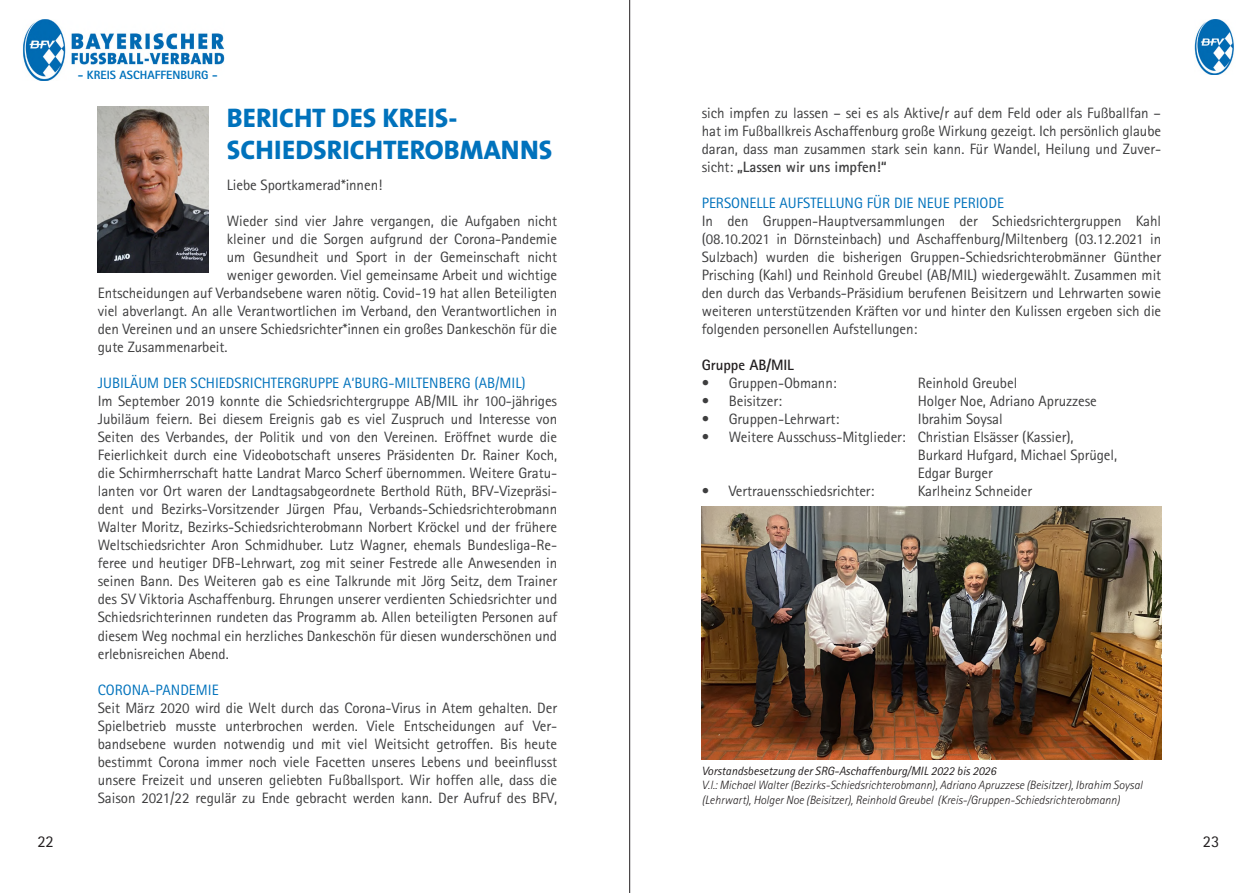
<style>
.page{position:relative;width:1259px;height:893px;background:#fff}
.page>*{position:absolute;margin:0;border:0;box-sizing:border-box;transform-origin:0 0}
.t1{font:800 27px/32.4px "The Sans";color:#0072bc}
.t2{font:16.5px "Rotis Sans Serif";color:#231f20}
.Fließtext{font:15px/18px "Rotis Sans Serif";letter-spacing:-.005em;color:#3e3e3f;text-align:justify}
.Zwischenüberschrifte{font:15px "Rotis Sans Serif";color:#0072bc}
.t3{font:700 15px "Rotis Sans Serif";letter-spacing:-.005em;color:#231f20}
.t4{font:italic 300 12px/14.4px "Rotis Sans Serif";color:#231f20}
.t5{font:italic 12px "Rotis Sans Serif";color:#231f20}
.t6{font:800 12px "Rotis Sans Serif";color:#0072bc}
.s1{font-weight:700}
</style>
<div class="page">
<img style="left:23px;top:19px;width:202px;height:62px">
<hr style="left:629px;top:0;width:1px;height:893px;background:#231f20">
<img style="left:1194px;top:19px;width:40px;height:56px">
<img style="left:98px;top:106px;width:110px;height:167px">
<img style="left:702px;top:506px;width:459px;height:253px">
<p class="t6" style="left:78px;top:67px;width:141px">- KREIS ASCHAFFENBURG -</p>
<p class="t1" style="left:227px;top:102px;width:327px">BERICHT DES KREIS-<br>SCHIEDSRICHTEROBMANNS</p>
<p class="Fließtext" style="left:227px;top:176px;width:157px">Liebe Sportkamerad*innen!</p>
<p class="Fließtext" style="left:227px;top:212px;width:332px">Wieder sind vier Jahre vergangen, die Aufgaben nicht</p>
<p class="Fließtext" style="left:227px;top:230px;width:332px">kleiner und die Sorgen aufgrund der Corona-Pandemie</p>
<p class="Fließtext" style="left:227px;top:248px;width:332px">um Gesundheit und Sport in der Gemeinschaft nicht</p>
<p class="Fließtext" style="left:227px;top:266px;width:332px">weniger geworden. Viel gemeinsame Arbeit und wichtige</p>
<p class="Fließtext" style="left:98px;top:284px;width:461px">Entscheidungen auf Verbandsebene waren nötig. Covid-19 hat allen Beteiligten</p>
<p class="Fließtext" style="left:98px;top:302px;width:461px">viel abverlangt. An alle Verantwortlichen im Verband, den Verantwortlichen in</p>
<p class="Fließtext" style="left:98px;top:320px;width:461px">den Vereinen und an unsere Schiedsrichter*innen ein großes Dankeschön für die</p>
<p class="Fließtext" style="left:98px;top:338px;width:131px">gute Zusammenarbeit.</p>
<p class="Zwischenüberschrifte" style="left:98px;top:375px;width:429px">JUBILÄUM DER SCHIEDSRICHTERGRUPPE A‘BURG-MILTENBERG (AB/MIL)</p>
<p class="Fließtext" style="left:98px;top:392px;width:461px">Im September 2019 konnte die Schiedsrichtergruppe AB/MIL ihr 100-jähriges Jubiläum feiern. Bei diesem Ereignis gab es viel Zuspruch und Interesse von Seiten des Verbandes, der Politik und von den Vereinen. Eröffnet wurde die Feierlichkeit durch eine Videobotschaft unseres Präsidenten Dr. Rainer Koch, die Schirmherrschaft hatte Landrat Marco Scherf übernommen. Weitere Gratu&shy;lanten vor Ort waren der Landtagsabgeordnete Berthold Rüth, BFV-Vizepräsi&shy;dent und Bezirks-Vorsitzender Jürgen Pfau, Verbands-Schiedsrichterobmann Walter Moritz, Bezirks-Schiedsrichterobmann Norbert Kröckel und der frühere Weltschiedsrichter Aron Schmidhuber. Lutz Wagner, ehemals Bundesliga-Re&shy;feree und heutiger DFB-Lehrwart, zog mit seiner Festrede alle Anwesenden in seinen Bann. Des Weiteren gab es eine Talkrunde mit Jörg Seitz, dem Trainer des SV Viktoria Aschaffenburg. Ehrungen unserer verdienten Schiedsrichter und Schiedsrichterinnen rundeten das Programm ab. Allen beteiligten Personen auf diesem Weg nochmal ein herzliches Dankeschön für diesen wunderschönen und erlebnisreichen Abend.</p>
<p class="Zwischenüberschrifte" style="left:98px;top:681px;width:122px">CORONA-PANDEMIE</p>
<p class="Fließtext" style="left:98px;top:698px;width:461px">Seit März 2020 wird die Welt durch das Corona-Virus in Atem gehalten. Der Spielbetrieb musste unterbrochen werden. Viele Entscheidungen auf Ver&shy;bandsebene wurden notwendig und mit viel Weitsicht getroffen. Bis heute bestimmt Corona immer noch viele Facetten unseres Lebens und beeinflusst unsere Freizeit und unseren geliebten Fußballsport. Wir hoffen alle, dass die Saison 2021/22 regulär zu Ende gebracht werden kann. Der Aufruf des BFV,</p>
<p class="Fließtext" style="left:702px;top:104px;width:461px">sich impfen zu lassen – sei es als Aktive/r auf dem Feld oder als Fußballfan – hat im Fußballkreis Aschaffenburg große Wirkung gezeigt. Ich persönlich glaube daran, dass man zusammen stark sein kann. Für Wandel, Heilung und Zuver&shy;sicht: <span class="s1">„Lassen wir uns impfen!“</span></p>
<p class="Zwischenüberschrifte" style="left:702px;top:194px;width:304px">PERSONELLE AUFSTELLUNG FÜR DIE NEUE PERIODE</p>
<p class="Fließtext" style="left:702px;top:212px;width:461px">In den Gruppen-Hauptversammlungen der Schiedsrichtergruppen Kahl (08.10.2021 in Dörnsteinbach) und Aschaffenburg/Miltenberg (03.12.2021 in Sulzbach) wurden die bisherigen Gruppen-Schiedsrichterobmänner Günther Prisching (Kahl) und Reinhold Greubel (AB/MIL) wiedergewählt. Zusammen mit den durch das Verbands-Präsidium berufenen Beisitzern und Lehrwarten sowie weiteren unterstützenden Kräften vor und hinter den Kulissen ergeben sich die folgenden personellen Aufstellungen:</p>
<p class="t3" style="left:702px;top:355px;width:94px">Gruppe AB/MIL</p>
<p class="Fließtext" style="left:702px;top:374px;width:136px">• Gruppen-Obmann:</p>
<p class="Fließtext" style="left:918px;top:374px;width:101px">Reinhold Greubel</p>
<p class="Fließtext" style="left:702px;top:392px;width:82px">• Beisitzer:</p>
<p class="Fließtext" style="left:918px;top:392px;width:180px">Holger Noe, Adriano Apruzzese</p>
<p class="Fließtext" style="left:702px;top:410px;width:139px">• Gruppen-Lehrwart:</p>
<p class="Fließtext" style="left:918px;top:410px;width:86px">Ibrahim Soysal</p>
<p class="Fließtext" style="left:702px;top:428px;width:373px">• Weitere Ausschuss-Mitglieder: Christian Elsässer (Kassier),</p>
<p class="Fließtext" style="left:918px;top:446px;width:201px">Burkard Hufgard, Michael Sprügel,</p>
<p class="Fließtext" style="left:918px;top:464px;width:76px">Edgar Burger</p>
<p class="Fließtext" style="left:702px;top:482px;width:174px">• Vertrauensschiedsrichter:</p>
<p class="Fließtext" style="left:918px;top:482px;width:116px">Karlheinz Schneider</p>
<p class="t5" style="left:702px;top:764px;width:296px">Vorstandsbesetzung der SRG-Aschaffenburg/MIL 2022 bis 2026</p>
<p class="t4" style="left:702px;top:778px;width:442px">V.l.: Michael Walter (Bezirks-Schiedsrichterobmann), Adriano Apruzzese (Beisitzer), Ibrahim Soysal (Lehrwart), Holger Noe (Beisitzer), Reinhold Greubel (Kreis-/Gruppen-Schiedsrichterobmann)</p>
<p class="t2" style="left:37px;top:832px;width:18px">22</p>
<p class="t2" style="left:1202px;top:832px;width:18px">23</p>
</div>
